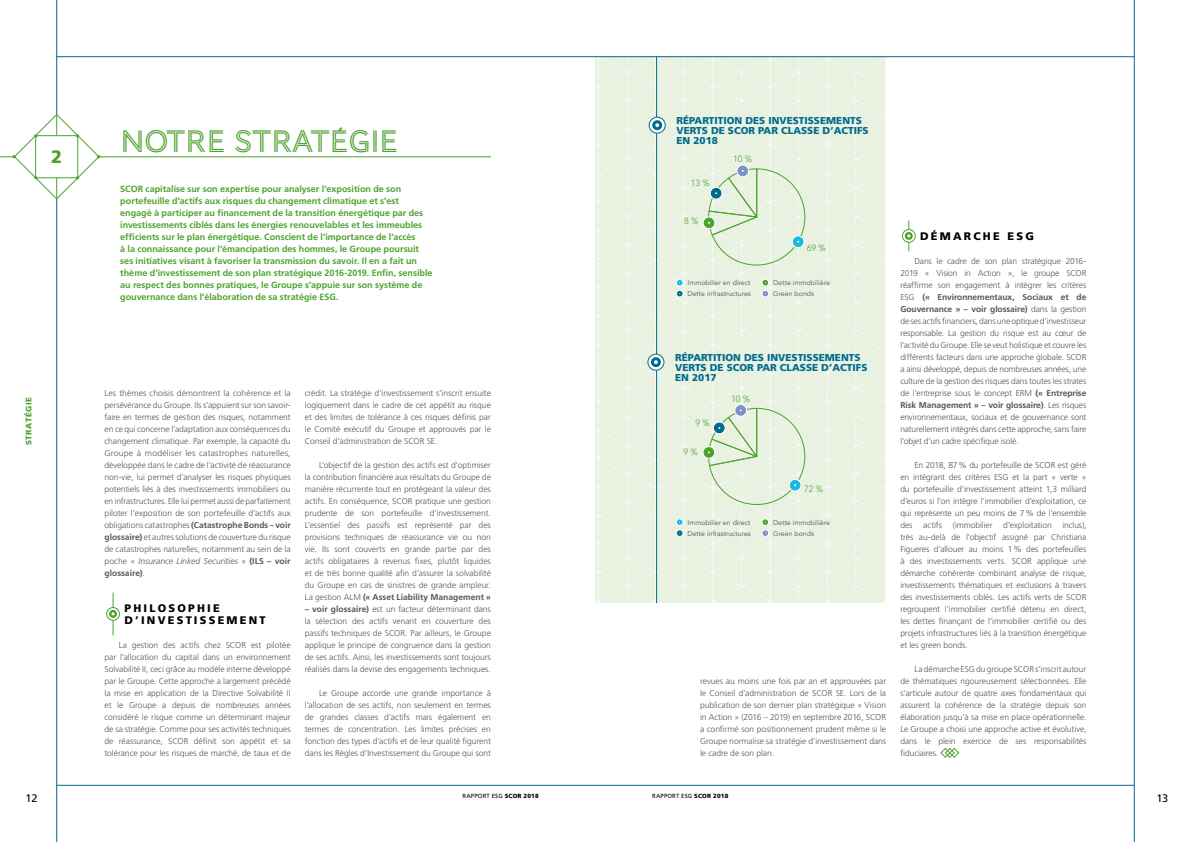
<style>
.page{position:relative;width:1191px;height:842px;background:#fff}
.page>*{position:absolute;margin:0;border:0;box-sizing:border-box;transform-origin:0 0}
._01_T2_STRAT{font:32px "AW Conqueror Inline";letter-spacing:-.025em;color:#4da32f}
.t1{font:900 18px "Frutiger LT Std";color:#4da32f}
._04_T3_STRAT{font:900 11px/12px "Frutiger LT Std";letter-spacing:.2em;color:#000}
.t2{font:11px "Frutiger LT Std";color:#000}
.t3{font:900 10px/10px "Frutiger LT Std";color:#006b8d}
._02_Chapo_STRAT{font:700 9px/12px "Frutiger LT Std";color:#4da32f}
.t4{font:300 9px "Avenir LT Std";color:#4da32f}
._03_Texte_ALINÉA{font:300 8.5px/12px "Frutiger LT Std";letter-spacing:-.005em;color:#575756;text-align:justify}
._03_Texte{font:300 8.5px/12px "Frutiger LT Std";letter-spacing:-.005em;color:#575756;text-align:justify}
._07_Onglet_Gauche_ST{font:900 8px "Frutiger LT Std";letter-spacing:.075em;color:#4da32f}
.t5{font:7px/11px "Avenir";color:#575756}
.t6{font:6px "Frutiger LT Std";letter-spacing:.025em;color:#000}
.s1{font-weight:700}
.s2{font-style:italic}
.s3{font-weight:900}
</style>
<div class="page">
<hr style="left:57px;top:0;width:1px;height:842px;background:#006b8d">
<hr style="left:1134px;top:0;width:1px;height:842px;background:#006b8d">
<hr style="left:57px;top:785px;width:1077px;height:1px;background:#006b8d">
<hr style="left:57px;top:57px;width:1077px;height:1px;background:#006b8d">
<hr style="left:113px;top:592px;width:1px;height:43px;background:#4da32f">
<svg style="left:107px;top:607px;width:12px;height:13px"></svg>
<div style="left:106px;top:607px;width:14px;height:13px;border:1px solid #4da32f;border-radius:50%"></div>
<div style="left:109px;top:610px;width:8px;height:8px;border:2px solid #4da32f;border-radius:50%"></div>
<hr style="left:908px;top:220px;width:1px;height:31px;background:#4da32f">
<svg style="left:940px;top:748px;width:19px;height:10px"></svg>
<svg style="left:902px;top:230px;width:13px;height:12px"></svg>
<div style="left:902px;top:229px;width:13px;height:13px;border:1px solid #4da32f;border-radius:50%"></div>
<div style="left:905px;top:232px;width:7px;height:8px;border:2px solid #4da32f;border-radius:50%"></div>
<svg style="left:595px;top:57px;width:292px;height:546px;background:#e7f0e0"></svg>
<hr style="left:0;top:157px;width:491px;height:1px;background:#4da32f">
<svg style="left:13px;top:114px;width:87px;height:85px"></svg>
<p class="t1" style="left:51px;top:146px;width:13px">2</p>
<p class="_07_Onglet_Gauche_ST" style="left:24px;top:445px;width:50px;rotate:-90deg">STRATÉGIE</p>
<p class="_01_T2_STRAT" style="left:120px;top:126px;width:280px">NOTRE STRATÉGIE</p>
<p class="_02_Chapo_STRAT" style="left:120px;top:183px;width:314px">SCOR capitalise sur son expertise pour analyser l’exposition de son portefeuille d’actifs aux risques du changement climatique et s’est engagé à participer au financement de la transition énergétique par des investissements ciblés dans les énergies renouvelables et les immeubles efficients sur le plan énergétique. Conscient de l’importance de l’accès<br>à la connaissance pour l’émancipation des hommes, le Groupe poursuit ses initiatives visant à favoriser la transmission du savoir. Il en a fait un thème d’investissement de son plan stratégique 2016-2019. Enfin, sensible au respect des bonnes pratiques, le Groupe s’appuie sur son système de gouvernance dans l’élaboration de sa stratégie ESG.</p>
<p class="_03_Texte" style="left:105px;top:387px;width:188px">Les thèmes choisis démontrent la cohérence et la persévérance du Groupe. Ils s’appuient sur son savoir&shy;faire en termes de gestion des risques, notamment en ce qui concerne l’adaptation aux conséquences du changement climatique. Par exemple, la capacité du Groupe à modéliser les catastrophes naturelles, développée dans le cadre de l’activité de réassurance non-vie, lui permet d’analyser les risques physiques potentiels liés à des investissements immobiliers ou en infrastructures. Elle lui permet aussi de parfaitement piloter l’exposition de son portefeuille d’actifs aux obligations catastrophes <span class="s1">(Catastrophe Bonds – voir glossaire)</span> et autres solutions de couverture du risque de catastrophes naturelles, notamment au sein de la poche « <span class="s2">Insurance Linked Securities</span> » <span class="s1">(ILS – voir glossaire)</span>.</p>
<p class="_04_T3_STRAT" style="left:124px;top:602px;width:143px">PHILOSOPHIE<br>D’INVESTISSEMENT</p>
<p class="_03_Texte_ALINÉA" style="left:105px;top:639px;width:188px;text-indent:14px">La gestion des actifs chez SCOR est pilotée par l’allocation du capital dans un environnement Solvabilité II, ceci grâce au modèle interne développé par le Groupe. Cette approche a largement précédé la mise en application de la Directive Solvabilité II et le Groupe a depuis de nombreuses années considéré le risque comme un déterminant majeur de sa stratégie. Comme pour ses activités techniques de réassurance, SCOR définit son appétit et sa tolérance pour les risques de marché, de taux et de</p>
<p class="_03_Texte_ALINÉA" style="left:305px;top:387px;width:188px">crédit. La stratégie d’investissement s’inscrit ensuite logiquement dans le cadre de cet appétit au risque et des limites de tolérance à ces risques définis par le Comité exécutif du Groupe et approuvés par le Conseil d’administration de SCOR SE.</p>
<p class="_03_Texte_ALINÉA" style="left:305px;top:459px;width:188px;text-indent:14px">L’objectif de la gestion des actifs est d’optimiser la contribution financière aux résultats du Groupe de manière récurrente tout en protégeant la valeur des actifs. En conséquence, SCOR pratique une gestion prudente de son portefeuille d’investissement.<br>L’essentiel des passifs est représenté par des provisions techniques de réassurance vie ou non vie. Ils sont couverts en grande partie par des actifs obligataires à revenus fixes, plutôt liquides et de très bonne qualité afin d’assurer la solvabilité du Groupe en cas de sinistres de grande ampleur.<br>La gestion ALM <span class="s1">(« Asset Liability Management »</span></p>
<p class="_03_Texte_ALINÉA" style="left:305px;top:603px;width:188px"><span class="s1">– voir glossaire)</span> est un facteur déterminant dans la sélection des actifs venant en couverture des passifs techniques de SCOR. Par ailleurs, le Groupe applique le principe de congruence dans la gestion de ses actifs. Ainsi, les investissements sont toujours réalisés dans la devise des engagements techniques.</p>
<p class="_03_Texte_ALINÉA" style="left:305px;top:687px;width:188px;text-indent:14px">Le Groupe accorde une grande importance à l’allocation de ses actifs, non seulement en termes de grandes classes d’actifs mais également en termes de concentration. Les limites précises en fonction des types d’actifs et de leur qualité figurent dans les Règles d’Investissement du Groupe qui sont</p>
<p class="t3" style="left:676px;top:116px;width:194px">RÉPARTITION DES INVESTISSEMENTS<br>VERTS DE SCOR PAR CLASSE D’ACTIFS<br>EN 2018</p>
<p class="t4" style="left:733px;top:154px;width:21px">10 %</p>
<p class="t4" style="left:691px;top:178px;width:21px">13 %</p>
<p class="t4" style="left:684px;top:216px;width:16px">8 %</p>
<p class="t4" style="left:807px;top:243px;width:21px">69 %</p>
<p class="t5" style="left:773px;top:277px;width:58px">Dette immobilière<br>Green bonds</p>
<p class="t5" style="left:687px;top:277px;width:65px">Immobilier en direct<br>Dette infrastructures</p>
<p class="t3" style="left:675px;top:353px;width:194px">RÉPARTITION DES INVESTISSEMENTS<br>VERTS DE SCOR PAR CLASSE D’ACTIFS<br>EN 2017</p>
<p class="t4" style="left:731px;top:393px;width:21px">10 %</p>
<p class="t4" style="left:695px;top:417px;width:16px">9 %</p>
<p class="t4" style="left:683px;top:447px;width:16px">9 %</p>
<p class="t4" style="left:804px;top:484px;width:21px">72 %</p>
<p class="t5" style="left:773px;top:517px;width:58px">Dette immobilière<br>Green bonds</p>
<p class="t5" style="left:687px;top:517px;width:65px">Immobilier en direct<br>Dette infrastructures</p>
<p class="_03_Texte_ALINÉA" style="left:700px;top:675px;width:188px">revues au moins une fois par an et approuvées par le Conseil d’administration de SCOR SE. Lors de la publication de son dernier plan stratégique « Vision in Action » (2016 – 2019) en septembre 2016, SCOR a confirmé son positionnement prudent même si le Groupe normalise sa stratégie d’investissement dans le cadre de son plan.</p>
<p class="_04_T3_STRAT" style="left:920px;top:230px;width:115px">DÉMARCHE ESG</p>
<p class="_03_Texte_ALINÉA" style="left:900px;top:255px;width:188px;text-indent:14px">Dans le cadre de son plan stratégique 2016- 2019 « Vision in Action », le groupe SCOR réaffirme son engagement à intégrer les critères ESG <span class="s1">(« Environnementaux, Sociaux et de Gouvernance » – voir glossaire)</span> dans la gestion de ses actifs financiers, dans une optique d’investisseur responsable. La gestion du risque est au cœur de l’activité du Groupe. Elle se veut holistique et couvre les différents facteurs dans une approche globale. SCOR a ainsi développé, depuis de nombreuses années, une culture de la gestion des risques dans toutes les strates de l’entreprise sous le concept ERM <span class="s1">(« Entreprise Risk Management » – voir glossaire)</span>. Les risques environnementaux, sociaux et de gouvernance sont naturellement intégrés dans cette approche, sans faire l’objet d’un cadre spécifique isolé.</p>
<p class="_03_Texte_ALINÉA" style="left:900px;top:459px;width:188px;text-indent:14px">En 2018, 87% du portefeuille de SCOR est géré en intégrant des critères ESG et la part « verte » du portefeuille d’investissement atteint 1,3 milliard d’euros si l’on intègre l’immobilier d’exploitation, ce qui représente un peu moins de 7% de l’ensemble des</p>
<p class="_03_Texte_ALINÉA" style="left:923px;top:519px;width:20px">actifs</p>
<p class="_03_Texte_ALINÉA" style="left:952px;top:519px;width:41px">(immobilier</p>
<p class="_03_Texte_ALINÉA" style="left:1003px;top:519px;width:50px">d’exploitation</p>
<p class="_03_Texte_ALINÉA" style="left:900px;top:519px;width:188px;text-indent:162px">inclus), très au-delà de l’objectif assigné par Christiana Figueres d’allouer au moins 1% des portefeuilles à des investissements verts. SCOR applique une démarche cohérente combinant analyse de risque, investissements thématiques et exclusions à travers des investissements ciblés. Les actifs verts de SCOR regroupent l’immobilier certifié détenu en direct, les dettes finançant de l’immobilier certifié ou des projets infrastructures liés à la transition énergétique et les green bonds.</p>
<p class="_03_Texte_ALINÉA" style="left:900px;top:663px;width:188px;text-indent:14px">La démarche ESG du groupe SCOR s’inscrit autour de thématiques rigoureusement sélectionnées. Elle s’articule autour de quatre axes fondamentaux qui assurent la cohérence de la stratégie depuis son élaboration jusqu’à sa mise en place opérationnelle.<br>Le Groupe a choisi une approche active et évolutive, dans le plein exercice de ses responsabilités fiduciaires.</p>
<p class="t6" style="left:462px;top:793px;width:78px">RAPPORT ESG <span class="s3">SCOR 2018</span></p>
<p class="t6" style="left:652px;top:793px;width:78px">RAPPORT ESG <span class="s3">SCOR 2018</span></p>
<p class="t2" style="left:26px;top:792px;width:13px">12</p>
<p class="t2" style="left:1156px;top:792px;width:13px">13</p>
</div>
